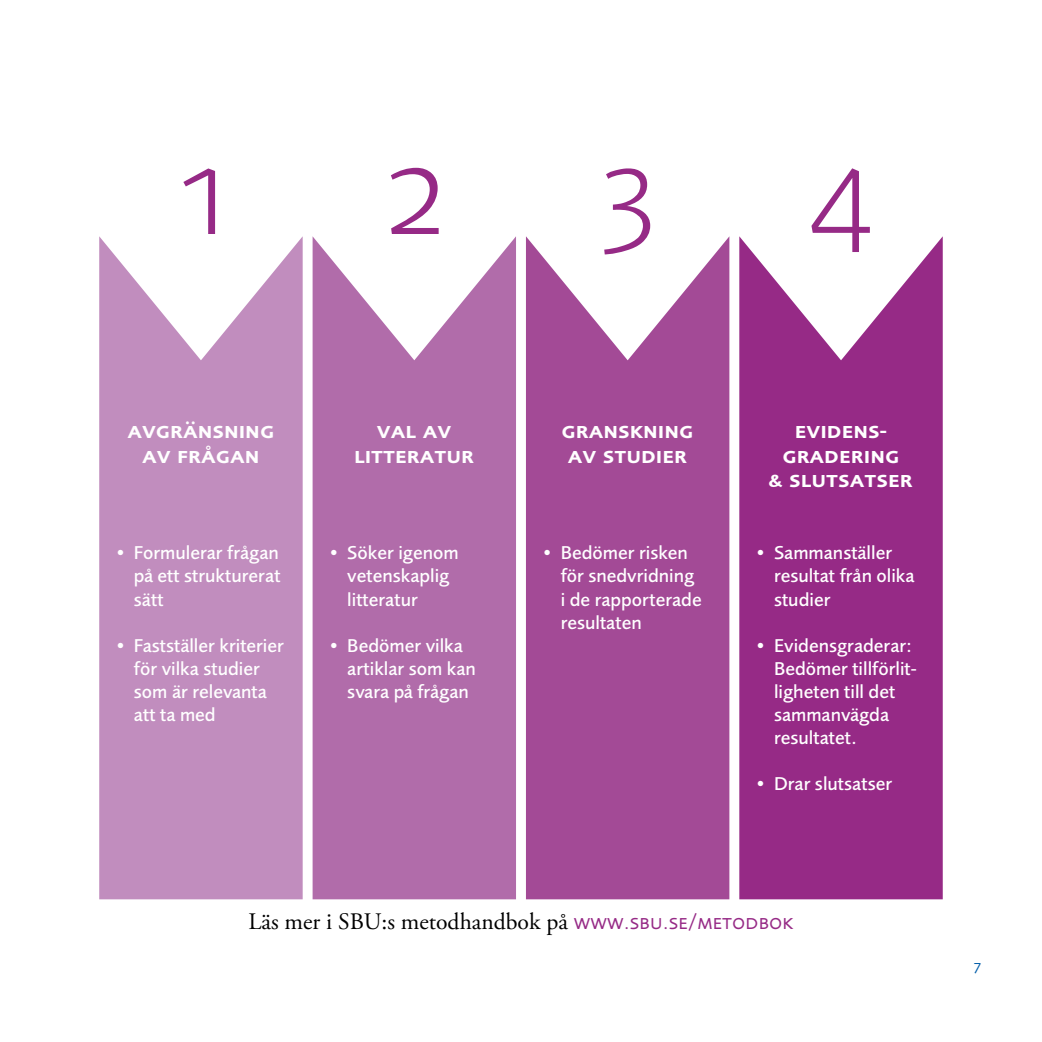
<style>
.page{position:relative;width:1042px;height:1042px;background:#fff}
.page>*{position:absolute;margin:0;border:0;box-sizing:border-box;transform-origin:0 0}
.t1{font:300 127.75px "Foundry Sans Expert";color:#962a86}
.t2{font:23.62px "Adobe Garamond Pro";color:#000}
.t3{font:600 22.75px/24.5px "Foundry Sans Expert";color:#fff;text-align:center}
.t4{font:500 19.25px/23.1px "Foundry Sans";color:#fff}
.t5{font:15.75px "Foundry Sans Expert";color:#005da9}
.s1{font-family:"Foundry Sans Expert";font-size:21.18px;color:#962a86}
</style>
<div class="page">
<svg style="left:99px;top:236px;width:204px;height:663px;background:#c798c4"></svg>
<svg style="left:526px;top:236px;width:203px;height:663px;background:#ab5b9f"></svg>
<svg style="left:313px;top:236px;width:203px;height:663px;background:#b879b2"></svg>
<svg style="left:739px;top:236px;width:204px;height:663px;background:#a03e91"></svg>
<h1 class="t1" style="left:178px;top:116px;width:48px">1</h1>
<h1 class="t1" style="left:382px;top:116px;width:66px">2</h1>
<h1 class="t1" style="left:600px;top:116px;width:56px">3</h1>
<h1 class="t1" style="left:806px;top:116px;width:70px">4</h1>
<p class="t3" style="left:127px;top:418px;width:148px">avgränsning av frågan</p>
<p class="t4" style="left:134px;top:542px;width:148px;text-align:justify;text-indent:-20px">• Formulerar frågan på ett strukturerat sätt</p>
<p class="t4" style="left:134px;top:634px;width:151px;text-indent:-20px">• Fastställer kriterier för vilka studier som är relevanta att ta med</p>
<p class="t3" style="left:354px;top:418px;width:122px">val av litteratur</p>
<p class="t4" style="left:347px;top:542px;width:113px;text-indent:-20px">• Söker igenom vetenskaplig litteratur</p>
<p class="t4" style="left:347px;top:634px;width:130px;text-indent:-20px">• Bedömer vilka artiklar som kan svara på frågan</p>
<p class="t3" style="left:561px;top:418px;width:133px;text-align:left">granskning av studier</p>
<p class="t4" style="left:561px;top:542px;width:143px;text-indent:-20px">• Bedömer risken för snedvridning i de rapporterade resultaten</p>
<p class="t3" style="left:769px;top:418px;width:145px">evidens&shy;gradering<br>&amp; slutsatser</p>
<p class="t4" style="left:774px;top:542px;width:142px;text-indent:-20px">• Sammanställer resultat från olika studier</p>
<p class="t4" style="left:774px;top:634px;width:144px;text-indent:-20px">• Evidensgraderar:<br>Bedömer tillförlit&shy;ligheten till det sammanvägda resultatet.</p>
<p class="t4" style="left:754px;top:773px;width:139px">• Drar slutsatser</p>
<p class="t2" style="left:248px;top:908px;width:547px">Läs mer i SBU:s metodhandbok på <span class="s1">www.sbu.se/metodbok</span></p>
<p class="t5" style="left:974px;top:956px;width:8px">7</p>
</div>
